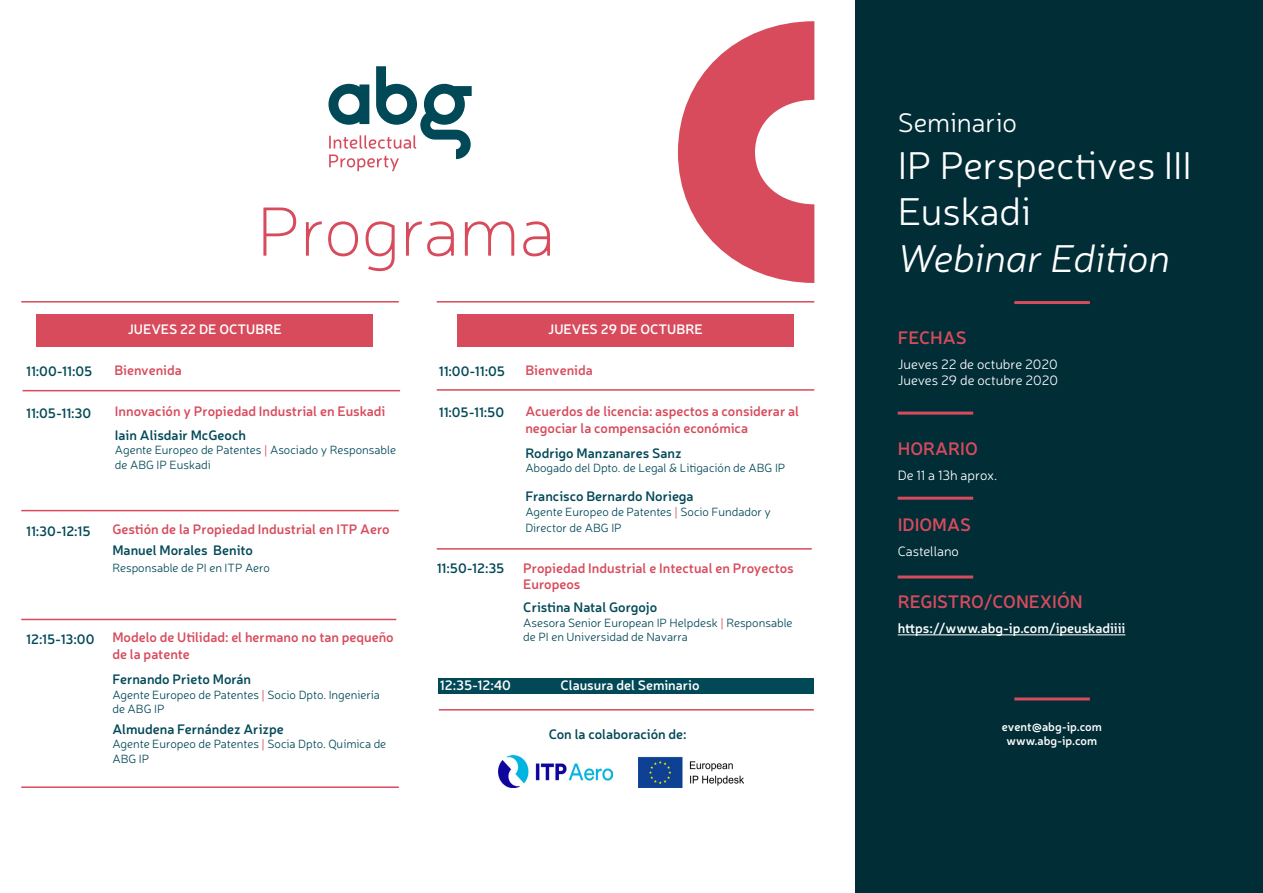
<style>
.page{position:relative;width:1263px;height:893px;background:#fff}
.page>*{position:absolute;margin:0;border:0;box-sizing:border-box;transform-origin:0 0}
.t1{font:100 70.5px "Neris";color:#d74b5c}
.t2{font:300 39px/46.8px "Neris";color:#fff}
.t3{font:300 27px "Neris";color:#fff}
.t4{font:600 18px "Neris";color:#d74b5c}
.t5{font:600 13.65px/16.4px "Neris";color:#d74b5c}
.t6{font:600 13.65px "Neris";color:#024958}
.t7{font:600 13.65px "Neris";color:#fff}
.t8{font:300 13.65px/16.4px "Neris";color:#fff}
.t9{font:300 12px/14.4px "Neris";color:#024958}
.t10{font:600 12px/14.4px "Neris";color:#fff;text-align:center}
.s1{font-style:italic}
.s2{color:#d74b5c}
.s3{color:#024958}
</style>
<div class="page">
<div style="left:37px;top:314px;width:336px;height:32px;background:#d74b5c"></div>
<div style="left:855px;top:0;width:408px;height:893px;background:#002d36"></div>
<hr style="left:21px;top:301px;width:378px;height:2px;background:#d74b5c">
<hr style="left:21px;top:510px;width:378px;height:1px;background:#d74b5c">
<svg style="left:328px;top:66px;width:144px;height:105px"></svg>
<hr style="left:898px;top:634px;width:227px;height:1px;background:#fff">
<svg style="left:678px;top:21px;width:136px;height:262px"></svg>
<hr style="left:21px;top:619px;width:375px;height:1px;background:#d74b5c">
<hr style="left:1014px;top:301px;width:76px;height:3px;background:#d74b5c">
<hr style="left:898px;top:497px;width:75px;height:3px;background:#d74b5c">
<hr style="left:898px;top:575px;width:75px;height:3px;background:#d74b5c">
<hr style="left:1014px;top:697px;width:76px;height:3px;background:#d74b5c">
<hr style="left:898px;top:412px;width:75px;height:3px;background:#d74b5c">
<hr style="left:437px;top:548px;width:375px;height:2px;background:#d74b5c">
<div style="left:457px;top:314px;width:337px;height:32px;background:#d74b5c"></div>
<hr style="left:21px;top:786px;width:378px;height:2px;background:#d74b5c">
<div style="left:439px;top:678px;width:375px;height:15px;background:#024958"></div>
<hr style="left:437px;top:301px;width:377px;height:2px;background:#d74b5c">
<img style="left:638px;top:756px;width:106px;height:32px">
<img style="left:498px;top:756px;width:114px;height:32px">
<hr style="left:23px;top:390px;width:377px;height:1px;background:#d74b5c">
<hr style="left:437px;top:389px;width:377px;height:2px;background:#d74b5c">
<hr style="left:439px;top:709px;width:375px;height:1px;background:#d74b5c">
<p class="t1" style="left:257px;top:188px;width:300px">Programa</p>
<p class="t3" style="left:898px;top:105px;width:121px">Seminario</p>
<p class="t2" style="left:898px;top:140px;width:296px">IP Perspectives III<br>Euskadi<br><span class="s1">Webinar Edition</span></p>
<p class="t7" style="left:128px;top:319px;width:156px">JUEVES 22 DE OCTUBRE</p>
<p class="t7" style="left:548px;top:319px;width:156px">JUEVES 29 DE OCTUBRE</p>
<p class="t6" style="left:26px;top:362px;width:67px">11:00-11:05</p>
<p class="t6" style="left:26px;top:404px;width:67px">11:05-11:30</p>
<p class="t5" style="left:114px;top:362px;width:69px">Bienvenida</p>
<p class="t5" style="left:115px;top:402px;width:272px">Innovación y Propiedad Industrial en Euskadi</p>
<p class="t6" style="left:115px;top:426px;width:133px">Iain Alisdair McGeoch</p>
<p class="t9" style="left:115px;top:442px;width:283px">Agente Europeo de Patentes <span class="s2">|</span> Asociado y Responsable de ABG IP Euskadi</p>
<p class="t6" style="left:26px;top:522px;width:66px">11:30-12:15</p>
<p class="t5" style="left:112px;top:518px;width:279px;line-height:20.9px">Gestión de la Propiedad Industrial en ITP Aero<br><span class="s3">Manuel Morales Benito</span></p>
<p class="t9" style="left:112px;top:560px;width:159px">Responsable de PI en ITP Aero</p>
<p class="t6" style="left:26px;top:629px;width:70px">12:15-13:00</p>
<p class="t5" style="left:112px;top:629px;width:283px">Modelo de Utilidad: el hermano no tan pequeño de la patente</p>
<p class="t6" style="left:112px;top:670px;width:140px">Fernando Prieto Morán</p>
<p class="t9" style="left:112px;top:687px;width:269px">Agente Europeo de Patentes <span class="s2">|</span> Socio Dpto. Ingeniería de ABG IP</p>
<p class="t6" style="left:112px;top:720px;width:173px">Almudena Fernández Arizpe</p>
<p class="t9" style="left:112px;top:737px;width:275px">Agente Europeo de Patentes <span class="s2">|</span> Socia Dpto. Química de<br>ABG IP</p>
<p class="t6" style="left:439px;top:362px;width:67px">11:00-11:05</p>
<p class="t5" style="left:525px;top:362px;width:69px">Bienvenida</p>
<p class="t6" style="left:439px;top:403px;width:67px">11:05-11:50</p>
<p class="t5" style="left:525px;top:402px;width:275px">Acuerdos de licencia: aspectos a considerar al negociar la compensación económica</p>
<p class="t6" style="left:525px;top:444px;width:158px">Rodrigo Manzanares Sanz</p>
<p class="t9" style="left:525px;top:461px;width:262px">Abogado del Dpto. de Legal &amp; Litigación de ABG IP</p>
<p class="t6" style="left:525px;top:487px;width:170px">Francisco Bernardo Noriega</p>
<p class="t9" style="left:525px;top:503px;width:247px;line-height:16.4px">Agente Europeo de Patentes <span class="s2">|</span> Socio Fundador y<br>Director de ABG IP</p>
<p class="t6" style="left:437px;top:559px;width:69px">11:50-12:35</p>
<p class="t5" style="left:523px;top:559px;width:272px">Propiedad Industrial e Intectual en Proyectos<br>Europeos</p>
<p class="t6" style="left:523px;top:598px;width:136px">Cristina Natal Gorgojo</p>
<p class="t9" style="left:523px;top:615px;width:271px">Asesora Senior European IP Helpdesk <span class="s2">|</span> Responsable de PI en Universidad de Navarra</p>
<p class="t7" style="left:440px;top:675px;width:73px">12:35-12:40</p>
<p class="t7" style="left:560px;top:675px;width:141px">Clausura del Seminario</p>
<p class="t6" style="left:549px;top:725px;width:139px">Con la colaboración de:</p>
<p class="t4" style="left:898px;top:325px;width:71px">FECHAS</p>
<p class="t8" style="left:898px;top:355px;width:162px">Jueves 22 de octubre 2020<br>Jueves 29 de octubre 2020</p>
<p class="t4" style="left:898px;top:436px;width:82px">HORARIO</p>
<p class="t8" style="left:898px;top:466px;width:101px">De 11 a 13h aprox.</p>
<p class="t4" style="left:898px;top:512px;width:75px">IDIOMAS</p>
<p class="t8" style="left:898px;top:543px;width:63px">Castellano</p>
<p class="t4" style="left:898px;top:590px;width:187px">REGISTRO/CONEXIÓN</p>
<p class="t7" style="left:898px;top:619px;width:229px">https://www.abg-ip.com/ipeuskadiiii</p>
<p class="t10" style="left:1002px;top:719px;width:101px">event@abg-ip.com www.abg-ip.com</p>
</div>
